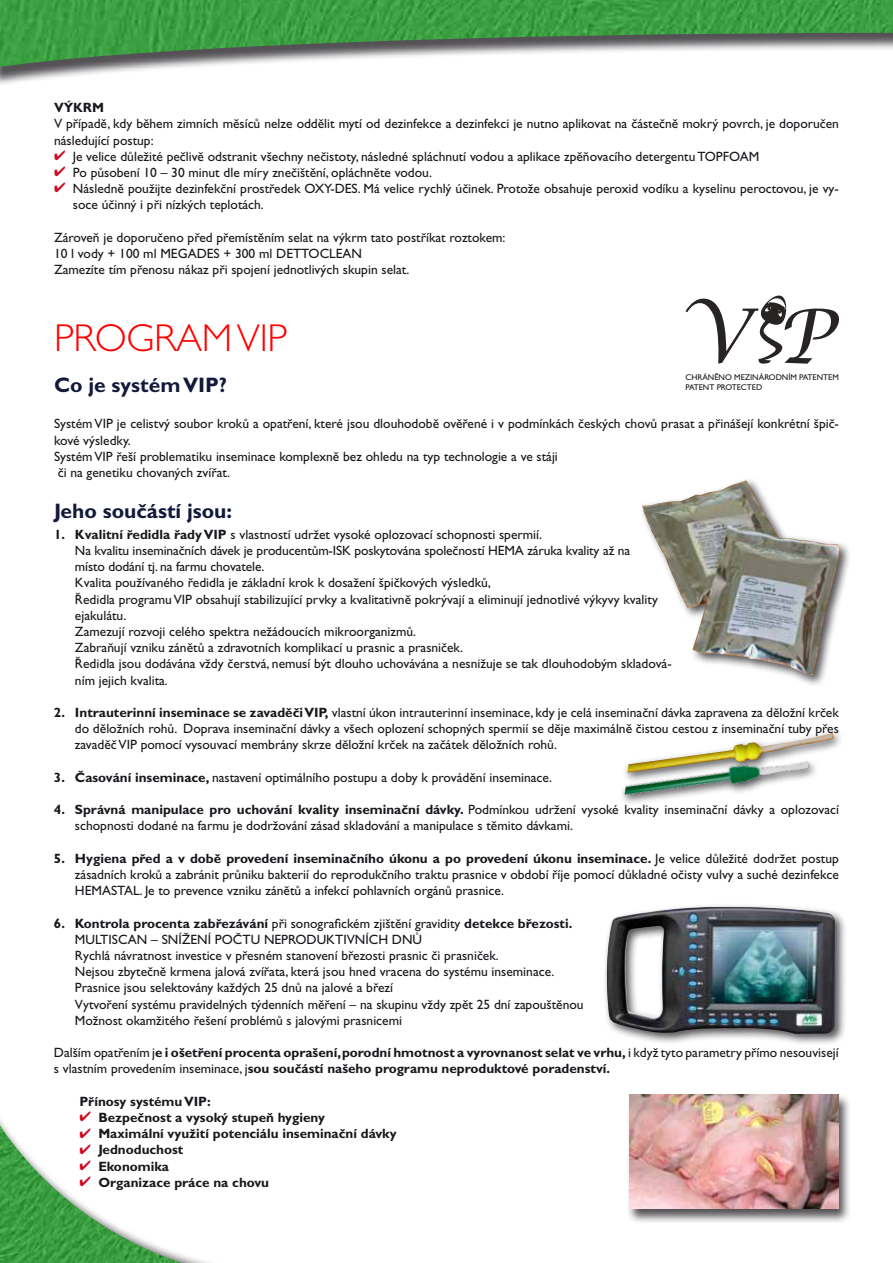
<style>
.page{position:relative;width:893px;height:1263px;background:#fff}
.page>*{position:absolute;margin:0;border:0;box-sizing:border-box;transform-origin:0 0}
.t1{font:300 39px "Gill Sans CE";letter-spacing:-.01em;color:#f00}
.t2{font:700 21px "Gill Sans CE";color:#13193a}
.t3{font:13.5px/16.2px "Gill Sans CE";color:#1a171c}
.t4{font:700 13.5px/16.2px "Gill Sans CE";color:#1a171c}
.t5{font:8.25px/9.9px "Gill Sans CE";color:#1a171c}
.s1{color:#cd071e}
.s2{font-weight:700}
.s3{font-weight:400}
</style>
<div class="page">
<div style="left:0;top:0;width:893px;height:87px;background:#1a171c;opacity:.75"></div>
<img style="left:0;top:0;width:893px;height:69px">
<img style="left:0;top:1126px;width:181px;height:137px">
<div style="left:640px;top:477px;width:212px;height:210px;background:#1a171c;opacity:.75"></div>
<img style="left:642px;top:488px;width:192px;height:188px">
<div style="left:622px;top:729px;width:222px;height:55px;background:#1a171c;opacity:.75"></div>
<img style="left:622px;top:730px;width:209px;height:74px">
<svg style="left:685px;top:296px;width:154px;height:68px"></svg>
<div style="left:603px;top:903px;width:244px;height:143px;background:#1a171c;opacity:.75"></div>
<img style="left:603px;top:907px;width:233px;height:127px">
<div style="left:626px;top:1093px;width:225px;height:131px;background:#1a171c;opacity:.75"></div>
<img style="left:630px;top:1094px;width:209px;height:115px">
<p class="t4" style="left:54px;top:100px;width:52px">VÝKRM</p>
<p class="t3" style="left:54px;top:116px;width:786px">V případě, kdy během zimních měsíců nelze oddělit mytí od dezinfekce a dezinfekci je nutno aplikovat na částečně mokrý povrch, je doporučen následující postup:</p>
<p class="t3" style="left:54px;top:148px;width:707px"><span class="s1">✔</span> Je velice důležité pečlivě odstranit všechny nečistoty, následné spláchnutí vodou a aplikace zpěňovacího detergentu TOPFOAM</p>
<p class="t3" style="left:54px;top:164px;width:379px"><span class="s1">✔</span> Po působení 10 – 30 minut dle míry znečištění, opláchněte vodou.</p>
<p class="t3" style="left:73px;top:181px;width:767px;text-indent:-19px"><span class="s1">✔</span> Následně použijte dezinfekční prostředek OXY-DES. Má velice rychlý účinek. Protože obsahuje peroxid vodíku a kyselinu peroctovou, je vy&shy;soce účinný i při nízkých teplotách.</p>
<p class="t3" style="left:54px;top:229px;width:453px">Zároveň je doporučeno před přemístěním selat na výkrm tato postříkat roztokem:<br>10 l vody + 100 ml MEGADES + 300 ml DETTOCLEAN<br>Zamezíte tím přenosu nákaz při spojení jednotlivých skupin selat.</p>
<h1 class="t1" style="left:54px;top:316px;width:235px">PROGRAM VIP</h1>
<h2 class="t2" style="left:54px;top:372px;width:174px">Co je systém VIP?</h2>
<p class="t3" style="left:54px;top:416px;width:786px">Systém VIP je celistvý soubor kroků a opatření, které jsou dlouhodobě ověřené i v podmínkách českých chovů prasat a přinášejí konkrétní špič&shy;kové výsledky.<br>Systém VIP řeší problematiku inseminace komplexně bez ohledu na typ technologie a ve stáji<br>či na genetiku chovaných zvířat.</p>
<h2 class="t2" style="left:54px;top:499px;width:180px">Jeho součástí jsou:</h2>
<p class="t3" style="left:75px;top:526px;width:598px;text-indent:-21px"><span class="s2">1. Kvalitní ředidla řady VIP</span> s vlastností udržet vysoké oplozovací schopnosti spermií.<br>Na kvalitu inseminačních dávek je producentům-ISK poskytována společností HEMA záruka kvality až na<br>místo dodání tj. na farmu chovatele.<br>Kvalita používaného ředidla je základní krok k dosažení špičkových výsledků,<br>Ředidla programu VIP obsahují stabilizující prvky a kvalitativně pokrývají a eliminují jednotlivé výkyvy kvality ejakulátu.<br>Zamezují rozvoji celého spektra nežádoucích mikroorganizmů.<br>Zabraňují vzniku zánětů a zdravotních komplikací u prasnic a prasniček.<br>Ředidla jsou dodávána vždy čerstvá, nemusí být dlouho uchovávána a nesnižuje se tak dlouhodobým skladová&shy;ním jejich kvalita.</p>
<p class="t3" style="left:75px;top:704px;width:765px;text-align:justify;text-indent:-21px"><span class="s2">2. Intrauterinní inseminace se zavaděči VIP,</span> vlastní úkon intrauterinní inseminace, kdy je celá inseminační dávka zapravena za děložní krček do děložních rohů. Doprava inseminační dávky a všech oplození schopných spermií se děje maximálně čistou cestou z inseminační tuby přes zavaděč VIP pomocí vysouvací membrány skrze děložní krček na začátek děložních rohů.</p>
<p class="t3" style="left:54px;top:769px;width:500px"><span class="s2">3. Časování inseminace,</span> nastavení optimálního postupu a doby k provádění inseminace.</p>
<p class="t3" style="left:75px;top:802px;width:765px;text-indent:-21px"><span class="s2">4. Správná manipulace pro uchování kvality inseminační dávky.</span> Podmínkou udržení vysoké kvality inseminační dávky a oplozovací schopnosti dodané na farmu je dodržování zásad skladování a manipulace s těmito dávkami.</p>
<p class="t3" style="left:75px;top:850px;width:765px;text-align:justify;text-indent:-21px"><span class="s2">5. Hygiena před a v době provedení inseminačního úkonu a po provedení úkonu inseminace.</span> Je velice důležité dodržet postup zásadních kroků a zabránit průniku bakterií do reprodukčního traktu prasnice v období říje pomocí důkladné očisty vulvy a suché dezinfekce HEMASTAL. Je to prevence vzniku zánětů a infekcí pohlavních orgánů prasnice.</p>
<p class="t3" style="left:75px;top:915px;width:510px;text-indent:-21px"><span class="s2">6. Kontrola procenta zabřezávání</span> při sonografickém zjištění gravidity <span class="s2">detekce březosti.<br></span>MULTISCAN – SNÍŽENÍ POČTU NEPRODUKTIVNÍCH DNŮ<br>Rychlá návratnost investice v přesném stanovení březosti prasnic či prasniček.<br>Nejsou zbytečně krmena jalová zvířata, která jsou hned vracena do systému inseminace.<br>Prasnice jsou selektovány každých 25 dnů na jalové a březí<br>Vytvoření systému pravidelných týdenních měření – na skupinu vždy zpět 25 dní zapouštěnou Možnost okamžitého řešení problémů s jalovými prasnicemi</p>
<p class="t4" style="left:54px;top:1045px;width:786px"><span class="s3">Dalším opatřením j</span>e i ošetření procenta oprašení, porodní hmotnost a vyrovnanost selat ve vrhu, <span class="s3">i když tyto parametry přímo nesouvisejí s vlastním provedením inseminace, j</span>sou součástí našeho programu neproduktové poradenství.</p>
<p class="t4" style="left:79px;top:1093px;width:133px">Přínosy systému VIP:</p>
<p class="t4" style="left:79px;top:1109px;width:247px"><span class="s1">✔</span> Bezpečnost a vysoký stupeň hygieny</p>
<p class="t4" style="left:79px;top:1126px;width:319px"><span class="s1">✔</span> Maximální využití potenciálu inseminační dávky</p>
<p class="t4" style="left:79px;top:1142px;width:105px"><span class="s1">✔</span> Jednoduchost</p>
<p class="t4" style="left:79px;top:1158px;width:91px"><span class="s1">✔</span> Ekonomika</p>
<p class="t4" style="left:79px;top:1174px;width:191px"><span class="s1">✔</span> Organizace práce na chovu</p>
<p class="t5" style="left:685px;top:372px;width:155px">CHRÁNĚNO MEZINÁRODNÍM PATENTEM<br>PATENT PROTECTED</p>
</div>
